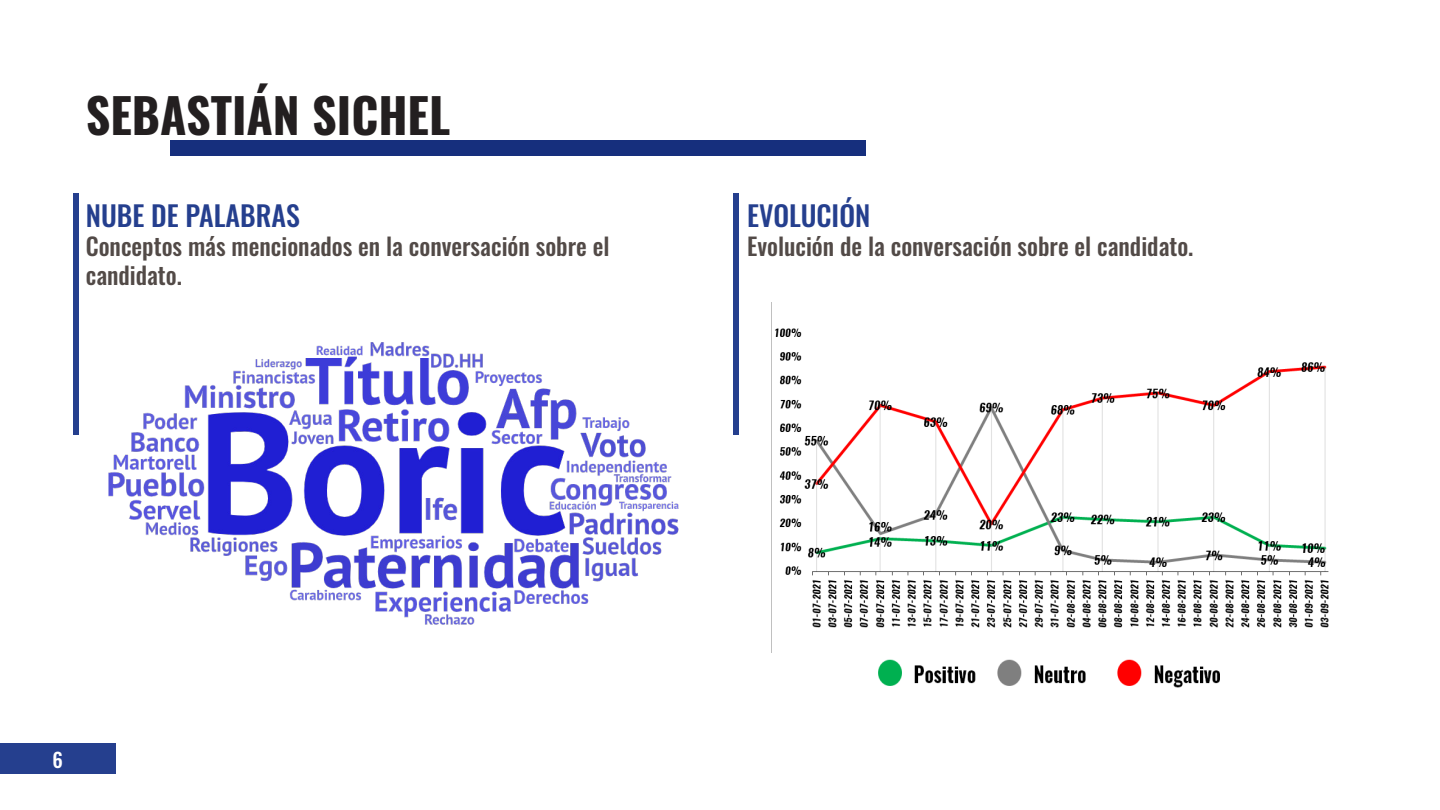
<style>
.page{position:relative;width:1440px;height:810px;background:#fff}
.page>*{position:absolute;margin:0;border:0;box-sizing:border-box;transform-origin:0 0}
.t1{font:700 48px "Oswald";color:#231f20}
.t2{font:500 28px "Oswald";color:#253f8e}
.t3{font:500 24px/28.8px "Oswald";color:#524a47}
.t4{font:500 20px "Oswald";color:#fff}
</style>
<div class="page">
<div style="left:170px;top:140px;width:695px;height:16px;background:#162f7d"></div>
<div style="left:73px;top:194px;width:5px;height:241px;background:#253f8e"></div>
<div style="left:733px;top:194px;width:5px;height:241px;background:#253f8e"></div>
<div style="left:0;top:743px;width:115px;height:30px;background:#253f8e"></div>
<img style="left:108px;top:342px;width:571px;height:283px">
<img style="left:775px;top:328px;width:553px;height:300px">
<img style="left:878px;top:659px;width:342px;height:29px">
<p class="t1" style="left:86px;top:90px;width:366px">SEBASTIÁN SICHEL</p>
<p class="t2" style="left:86px;top:201px;width:216px">NUBE DE PALABRAS</p>
<p class="t3" style="left:86px;top:233px;width:525px">Conceptos más mencionados en la conversación sobre el candidato.</p>
<p class="t2" style="left:747px;top:201px;width:125px">EVOLUCIÓN</p>
<p class="t3" style="left:747px;top:233px;width:448px">Evolución de la conversación sobre el candidato.</p>
<p class="t4" style="left:52px;top:749px;width:12px">6</p>
</div>
